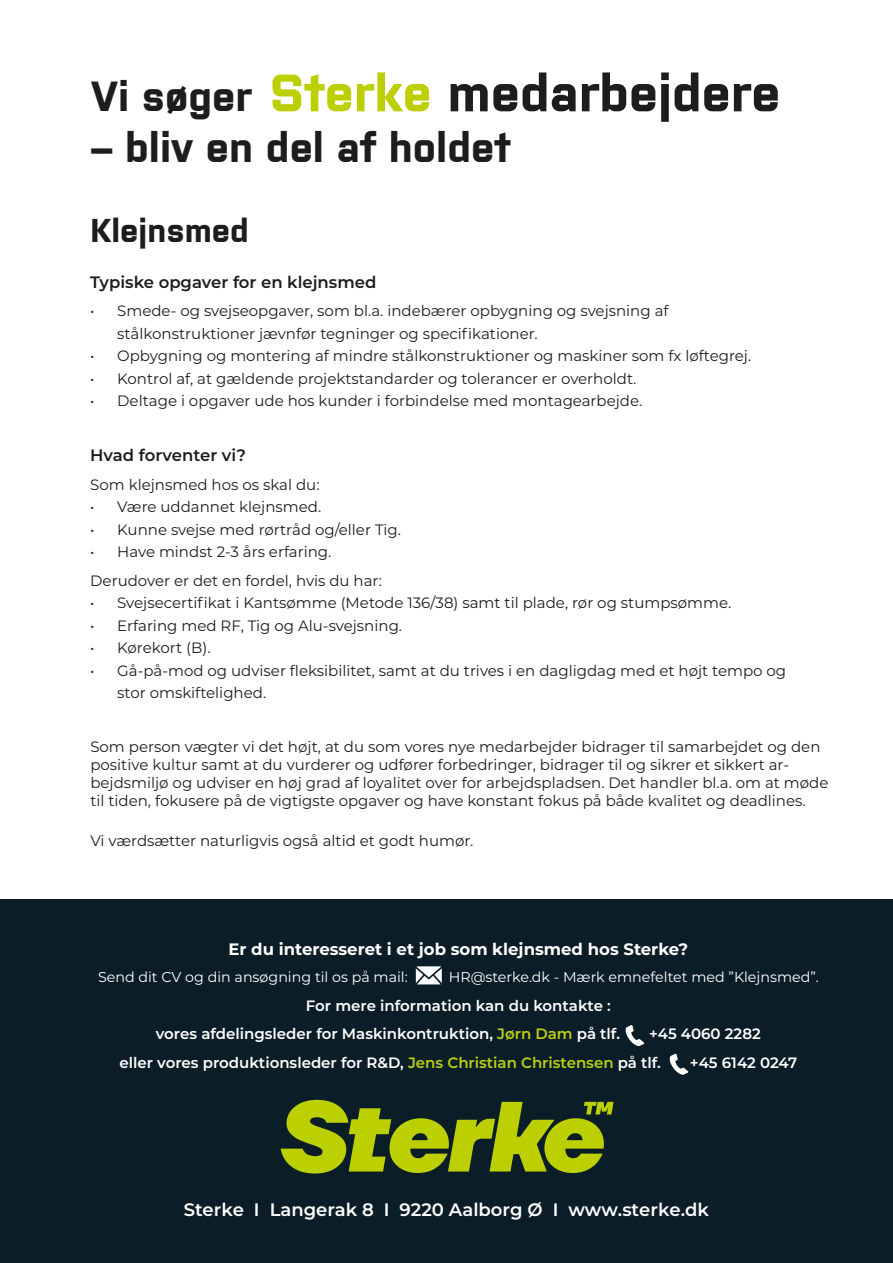
<style>
.page{position:relative;width:893px;height:1263px;background:#fff}
.page>*{position:absolute;margin:0;border:0;box-sizing:border-box;transform-origin:0 0}
.t1{font:700 52.5px "Purista";color:#1d1d1b}
.t2{font:700 42px "Purista";color:#1d1d1b}
.t3{font:700 33px "Purista";color:#1d1d1b}
.t4{font:100 18px "Montserrat";color:#fff}
.t5{font:600 16.5px "Montserrat";color:#1d1d1b}
.t6{font:700 16.5px "Montserrat";color:#fff}
.t7{font:15px/18px "Montserrat";color:#1d1d1b}
.t8{font:600 15px "Montserrat";color:#fff}
.t9{font:14.25px "Montserrat";color:#fff}
.s1{font-size:42px}
.s2{color:#bccf00}
.s3{color:#bccf12}
</style>
<div class="page">
<div style="left:0;top:900px;width:893px;height:363px;background:#0b1e27"></div>
<svg style="left:416px;top:966px;width:26px;height:18px"></svg>
<svg style="left:626px;top:1025px;width:18px;height:21px"></svg>
<svg style="left:670px;top:1054px;width:18px;height:21px"></svg>
<svg style="left:281px;top:1100px;width:333px;height:73px"></svg>
<p class="t1" style="left:91px;top:63px;width:691px"><span class="s1">Vi søger</span> <span class="s2">Sterke</span> medarbejdere</p>
<p class="t2" style="left:91px;top:123px;width:421px">– bliv en del af holdet</p>
<p class="t3" style="left:90px;top:212px;width:160px">Klejnsmed</p>
<p class="t5" style="left:90px;top:270px;width:288px">Typiske opgaver for en klejnsmed</p>
<p class="t7" style="left:117px;top:299px;width:553px;line-height:22.5px;text-indent:-27px">• Smede- og svejseopgaver, som bl.a. indebærer opbygning og svejsning af stålkonstruktioner jævnfør tegninger og specifikationer.</p>
<p class="t7" style="left:90px;top:346px;width:662px">• Opbygning og montering af mindre stålkonstruktioner og maskiner som fx løftegrej.</p>
<p class="t7" style="left:90px;top:369px;width:548px">• Kontrol af, at gældende projektstandarder og tolerancer er overholdt.</p>
<p class="t7" style="left:90px;top:391px;width:554px">• Deltage i opgaver ude hos kunder i forbindelse med montagearbejde.</p>
<p class="t5" style="left:90px;top:444px;width:157px">Hvad forventer vi?</p>
<p class="t7" style="left:90px;top:475px;width:231px">Som klejnsmed hos os skal du:</p>
<p class="t7" style="left:90px;top:497px;width:233px">• Være uddannet klejnsmed.</p>
<p class="t7" style="left:90px;top:520px;width:312px">• Kunne svejse med rørtråd og/eller Tig.</p>
<p class="t7" style="left:90px;top:542px;width:243px">• Have mindst 2-3 års erfaring.</p>
<p class="t7" style="left:90px;top:571px;width:293px">Derudover er det en fordel, hvis du har:</p>
<p class="t7" style="left:90px;top:593px;width:643px">• Svejsecertifikat i Kantsømme (Metode 136/38) samt til plade, rør og stumpsømme.</p>
<p class="t7" style="left:90px;top:616px;width:313px">• Erfaring med RF, Tig og Alu-svejsning.</p>
<p class="t7" style="left:90px;top:638px;width:122px">• Kørekort (B).</p>
<p class="t7" style="left:117px;top:659px;width:670px;line-height:22.5px;text-indent:-27px">• Gå-på-mod og udviser fleksibilitet, samt at du trives i en dagligdag med et højt tempo og stor omskiftelighed.</p>
<p class="t7" style="left:90px;top:737px;width:740px">Som person vægter vi det højt, at du som vores nye medarbejder bidrager til samarbejdet og den positive kultur samt at du vurderer og udfører forbedringer, bidrager til og sikrer et sikkert ar&shy;bejdsmiljø og udviser en høj grad af loyalitet over for arbejdspladsen. Det handler bl.a. om at møde til tiden, fokusere på de vigtigste opgaver og have konstant fokus på både kvalitet og deadlines.</p>
<p class="t7" style="left:90px;top:831px;width:385px">Vi værdsætter naturligvis også altid et godt humør.</p>
<p class="t6" style="left:228px;top:937px;width:461px">Er du interesseret i et job som klejnsmed hos Sterke?</p>
<p class="t9" style="left:98px;top:967px;width:311px">Send dit CV og din ansøgning til os på mail:</p>
<p class="t9" style="left:449px;top:967px;width:371px">HR@sterke.dk - Mærk emnefeltet med ”Klejnsmed”.</p>
<p class="t8" style="left:306px;top:994px;width:306px">For mere information kan du kontakte :</p>
<p class="t8" style="left:156px;top:1023px;width:466px">vores afdelingsleder for Maskinkontruktion, <span class="s3">Jørn Dam</span> på tlf.</p>
<p class="t8" style="left:649px;top:1023px;width:113px">+45 4060 2282</p>
<p class="t8" style="left:120px;top:1052px;width:543px">eller vores produktionsleder for R&amp;D, <span class="s3">Jens Christian Christensen</span> på tlf.</p>
<p class="t8" style="left:690px;top:1052px;width:109px">+45 6142 0247</p>
<p class="t4" style="left:184px;top:1197px;width:527px">Sterke I Langerak 8 I 9220 Aalborg Ø I www.sterke.dk</p>
</div>
